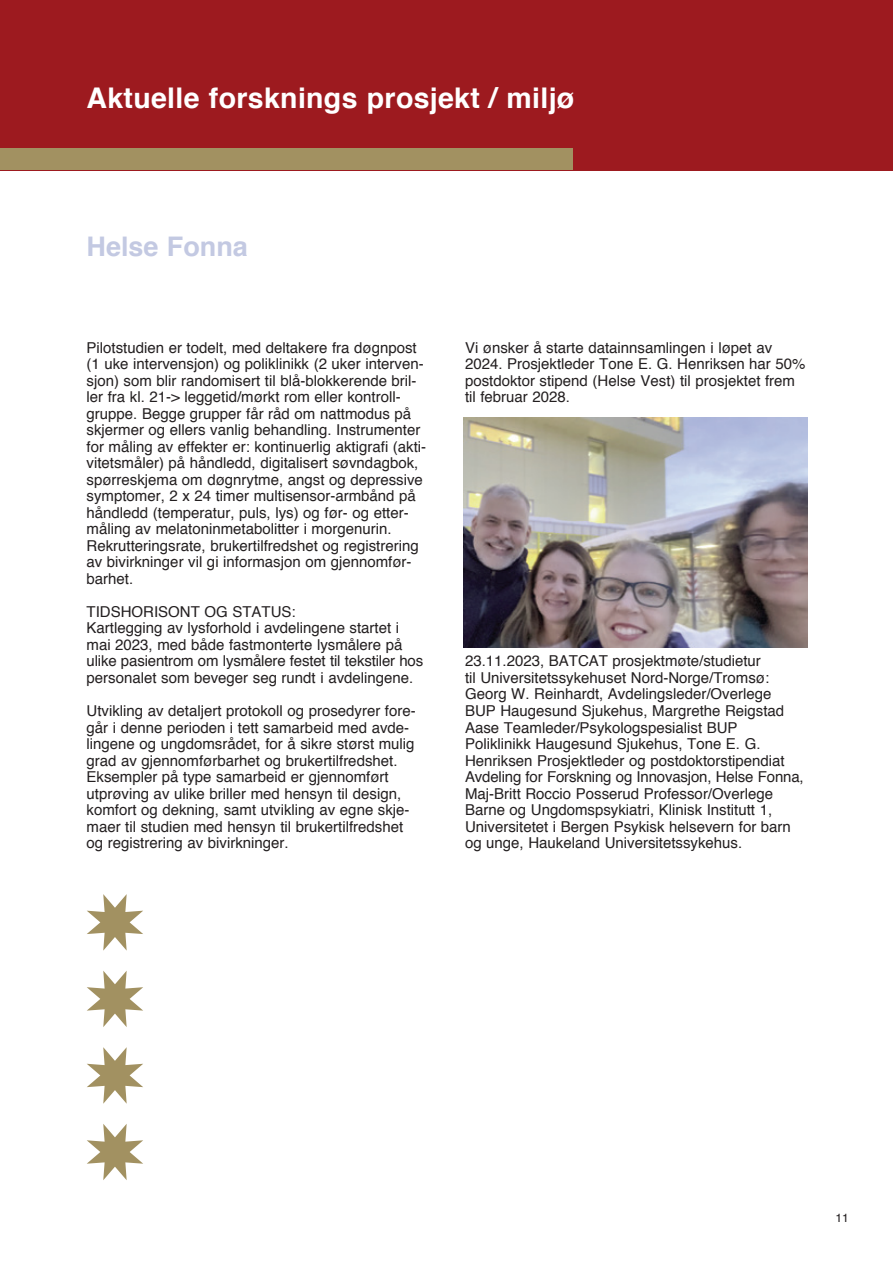
<style>
.page{position:relative;width:893px;height:1263px;background:#fff}
.page>*{position:absolute;margin:0;border:0;box-sizing:border-box;transform-origin:0 0}
.t1{font:700 28.5px "Helvetica";letter-spacing:.01em;color:#fff}
.t2{font:700 27px "Helvetica";color:#c3c9e2}
.t3{font:15px/16.5px "Helvetica";color:#231f20}
.t4{font:12px "Helvetica";color:#231f20}
</style>
<div class="page">
<div style="left:0;top:0;width:893px;height:170px;background:#9d1a1f"></div>
<div style="left:0;top:149px;width:573px;height:21px;background:#a29161"></div>
<svg style="left:87px;top:894px;width:56px;height:57px"></svg>
<svg style="left:87px;top:971px;width:56px;height:56px"></svg>
<svg style="left:87px;top:1047px;width:56px;height:57px"></svg>
<svg style="left:87px;top:1124px;width:56px;height:56px"></svg>
<img style="left:463px;top:417px;width:345px;height:231px">
<h1 class="t1" style="left:87px;top:86px;width:489px">aktuelle forsknings prosjekt / miljø</h1>
<h2 class="t2" style="left:87px;top:235px;width:163px">Helse fonna</h2>
<p class="t3" style="left:87px;top:341px;width:341px">Pilotstudien er todelt, med deltakere fra døgnpost (1 uke intervensjon) og poliklinikk (2 uker interven&shy;sjon) som blir randomisert til blå-blokkerende bril&shy;ler fra kl. 21-&gt; leggetid/mørkt rom eller kontroll&shy;gruppe. Begge grupper får råd om nattmodus på skjermer og ellers vanlig behandling. Instrumenter for måling av effekter er: kontinuerlig aktigrafi (akti&shy;vitetsmåler) på håndledd, digitalisert søvndagbok, spørreskjema om døgnrytme, angst og depressive symptomer, 2 x 24 timer multisensor-armbånd på håndledd (temperatur, puls, lys) og før- og etter&shy;måling av melatoninmetabolitter i morgenurin.<br>Rekrutteringsrate, brukertilfredshet og registrering av bivirkninger vil gi informasjon om gjennomfør&shy;barhet.</p>
<p class="t3" style="left:87px;top:605px;width:338px">tIDSHoRISoNt og StAtuS:<br>Kartlegging av lysforhold i avdelingene startet i mai 2023, med både fastmonterte lysmålere på ulike pasientrom om lysmålere festet til tekstiler hos personalet som beveger seg rundt i avdelingene.</p>
<p class="t3" style="left:87px;top:704px;width:331px">utvikling av detaljert protokoll og prosedyrer fore&shy;går i denne perioden i tett samarbeid med avde&shy;lingene og ungdomsrådet, for å sikre størst mulig grad av gjennomførbarhet og brukertilfredshet.<br>Eksempler på type samarbeid er gjennomført utprøving av ulike briller med hensyn til design, komfort og dekning, samt utvikling av egne skje&shy;maer til studien med hensyn til brukertilfredshet og registrering av bivirkninger.</p>
<p class="t3" style="left:465px;top:341px;width:342px">Vi ønsker å starte datainnsamlingen i løpet av 2024. Prosjektleder tone E. g. Henriksen har 50% postdoktor stipend (Helse Vest) til prosjektet frem til februar 2028.</p>
<p class="t3" style="left:465px;top:654px;width:340px">23.11.2023, BAtCAt prosjektmøte/studietur<br>til universitetssykehuset Nord-Norge/tromsø: georg W. Reinhardt, Avdelingsleder/overlege BuP Haugesund Sjukehus, Margrethe Reigstad Aase teamleder/Psykologspesialist BuP Poliklinikk Haugesund Sjukehus, tone E. g.<br>Henriksen Prosjektleder og postdoktorstipendiat Avdeling for Forskning og Innovasjon, Helse Fonna, Maj-Britt Roccio Posserud Professor/overlege Barne og ungdomspsykiatri, Klinisk Institutt 1, universitetet i Bergen Psykisk helsevern for barn og unge, Haukeland universitetssykehus.</p>
<p class="t4" style="left:836px;top:1213px;width:15px">11</p>
</div>
